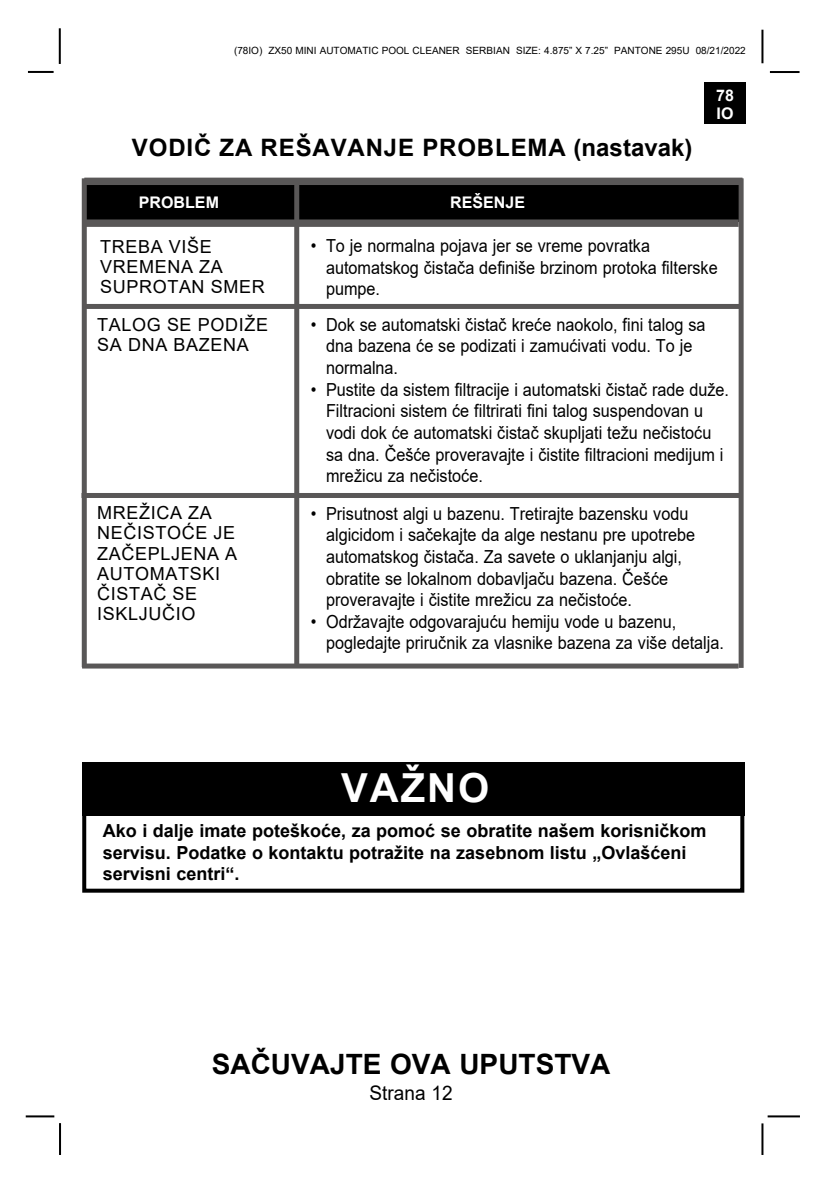
<style>
.page{position:relative;width:836px;height:1191px;background:#fff}
.page>*{position:absolute;margin:0;border:0;box-sizing:border-box;transform-origin:0 0}
.t1{font:700 40px "Arial";letter-spacing:.05em;color:#fff}
.t2{font:700 28px "Arial";color:#000}
.t3{font:700 24px "Arial";letter-spacing:.035em;color:#000}
.t4{font:20px "Arial";color:#000;scale:.95 1}
.t5{font:18px/21.6px "Arial";color:#000;scale:.9 1}
.t6{font:700 18px/21.6px "Arial";color:#000}
.t7{font:18px/20px "Arial";letter-spacing:.035em;color:#000}
.t8{font:700 16px/18px "Arial";color:#fff}
.t9{font:10px "Arial";color:#000}
</style>
<div class="page">
<hr style="left:767px;top:1115px;width:32px;height:2px;background:#000">
<hr style="left:769px;top:71px;width:30px;height:2px;background:#000">
<hr style="left:761px;top:30px;width:2px;height:33px;background:#000">
<hr style="left:761px;top:1123px;width:2px;height:32px;background:#000">
<hr style="left:28px;top:71px;width:26px;height:2px;background:#000">
<hr style="left:59px;top:28px;width:2px;height:36px;background:#000">
<hr style="left:59px;top:1123px;width:2px;height:32px;background:#000">
<hr style="left:26px;top:1115px;width:28px;height:2px;background:#000">
<div style="left:704px;top:83px;width:41px;height:41px;background:#000"></div>
<div style="left:82px;top:762px;width:662px;height:54px;background:#000"></div>
<div style="left:82px;top:810px;width:662px;height:82px;border:4px solid #000"></div>
<div style="left:85px;top:184px;width:656px;height:38px;background:#000"></div>
<div style="left:294px;top:179px;width:5px;height:487px;background:#595757"></div>
<div style="left:83px;top:219px;width:655px;height:8px;background:#595757"></div>
<div style="left:82px;top:663px;width:656px;height:5px;background:#595757"></div>
<div style="left:85px;top:304px;width:656px;height:5px;background:#595757"></div>
<div style="left:81px;top:493px;width:659px;height:5px;background:#595757"></div>
<div style="left:82px;top:178px;width:5px;height:489px;background:#595757"></div>
<div style="left:738px;top:178px;width:5px;height:490px;background:#595757"></div>
<div style="left:84px;top:178px;width:658px;height:7px;background:#595757"></div>
<p class="t9" style="left:234px;top:44px;width:513px">(78IO) ZX50 MINI AUTOMATIC POOL CLEANER SERBIAN SIZE: 4.875” X 7.25” PANTONE 295U 08/21/2022</p>
<p class="t8" style="left:716px;top:86px;width:19px">78<br>IO</p>
<h3 class="t3" style="left:132px;top:131px;width:561px">VODIČ ZA REŠAVANJE PROBLEMA (nastavak)</h3>
<p class="t8" style="left:139px;top:194px;width:81px">PROBLEM</p>
<p class="t8" style="left:450px;top:194px;width:76px">REŠENJE</p>
<p class="t5" style="left:326px;top:235px;width:436px;text-indent:-15px">• To je normalna pojava jer se vreme povratka automatskog čistača definiše brzinom protoka filterske pumpe.</p>
<p class="t5" style="left:326px;top:314px;width:423px;text-indent:-15px">• Dok se automatski čistač kreće naokolo, fini talog sa dna bazena će se podizati i zamućivati vodu. To je normalna.</p>
<p class="t5" style="left:326px;top:378px;width:449px;text-indent:-15px">• Pustite da sistem filtracije i automatski čistač rade duže.<br>Filtracioni sistem će filtrirati fini talog suspendovan u vodi dok će automatski čistač skupljati težu nečistoću sa dna. Češće proveravajte i čistite filtracioni medijum i mrežicu za nečistoće.</p>
<p class="t5" style="left:326px;top:502px;width:411px;text-indent:-15px">• Prisutnost algi u bazenu. Tretirajte bazensku vodu algicidom i sačekajte da alge nestanu pre upotrebe automatskog čistača. Za savete o uklanjanju algi, obratite se lokalnom dobavljaču bazena. Češće proveravajte i čistite mrežicu za nečistoće.</p>
<p class="t5" style="left:326px;top:610px;width:443px;text-indent:-15px">• Održavajte odgovarajuću hemiju vode u bazenu, pogledajte priručnik za vlasnike bazena za više detalja.</p>
<p class="t7" style="left:100px;top:237px;width:166px">TREBA VIŠE<br>VREMENA ZA<br>SUPROTAN SMER</p>
<p class="t7" style="left:97px;top:315px;width:172px">TALOG SE PODIŽE<br>SA DNA BAZENA</p>
<p class="t7" style="left:97px;top:503px;width:141px">MREŽICA ZA<br>NEČISTOĆE JE<br>ZAČEPLJENA A<br>AUTOMATSKI<br>ČISTAČ SE<br>ISKLJUČIO</p>
<h1 class="t1" style="left:341px;top:760px;width:150px">VAŽNO</h1>
<p class="t6" style="left:103px;top:820px;width:605px">Ako i dalje imate poteškoće, za pomoć se obratite našem korisničkom servisu. Podatke o kontaktu potražite na zasebnom listu „Ovlašćeni servisni centri“.</p>
<h2 class="t2" style="left:212px;top:1044px;width:400px">SAČUVAJTE OVA UPUTSTVA</h2>
<p class="t4" style="left:369px;top:1079px;width:89px">Strana 12</p>
</div>
